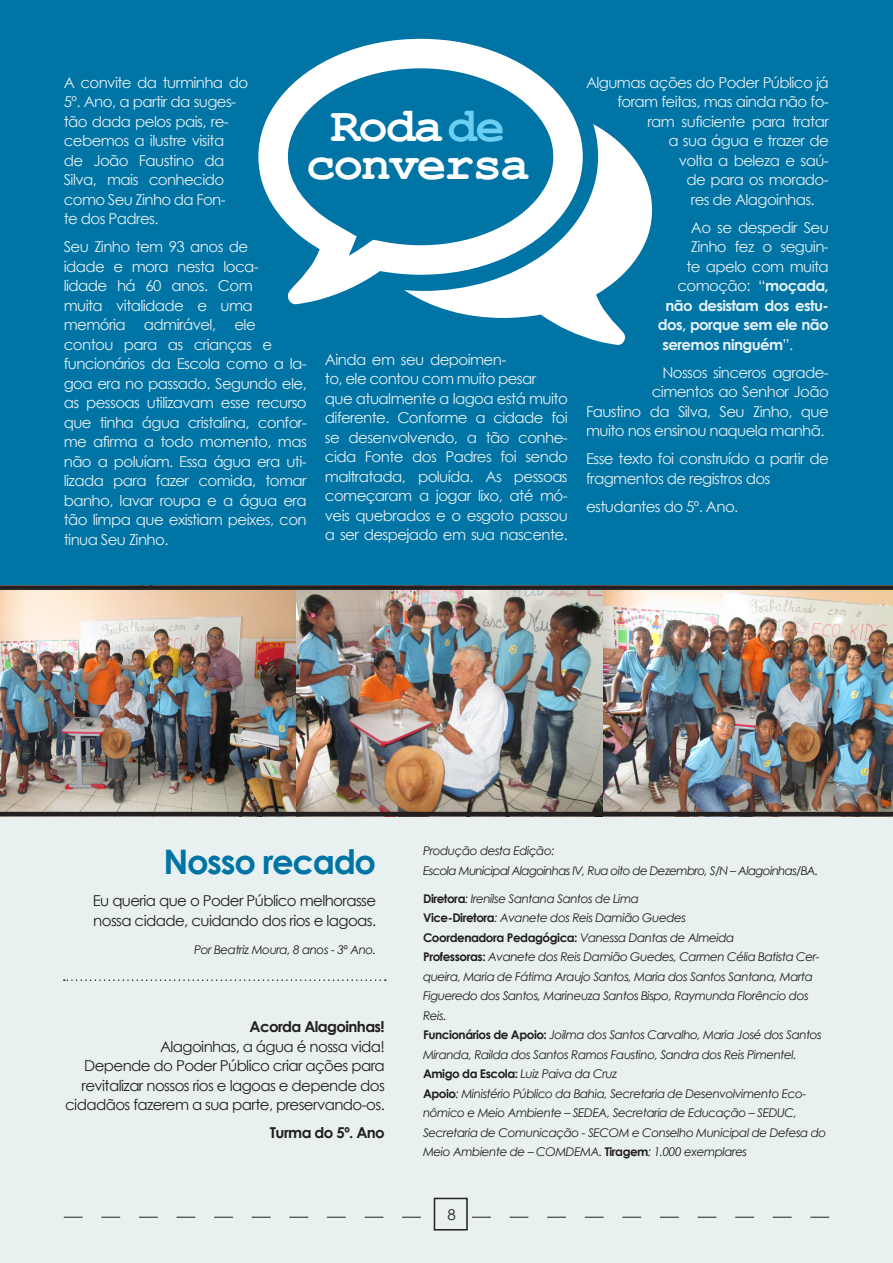
<style>
.page{position:relative;width:893px;height:1263px;background:#fff}
.page>*{position:absolute;margin:0;border:0;box-sizing:border-box;transform-origin:0 0}
.PARAGRAFOS{font:700 49.65px/38.5px "Courier New";letter-spacing:-.04em;color:#fff;text-align:center}
.PARAGRAFOS-2{font:700 33.75px "Century Gothic";letter-spacing:-.04em;color:#0074a4}
.t1{font:15px/19.5px "Century Gothic";letter-spacing:-.04em;color:#fff}
.PARAGRAFOS-3{font:15px/19.5px "Century Gothic";letter-spacing:-.04em;color:#231f20;text-align:right}
.t2{font:700 15px "Century Gothic";letter-spacing:-.04em;color:#fff}
.PARAGRAFOS-4{font:700 15px "Century Gothic";letter-spacing:-.04em;color:#231f20}
.ASS{font:italic 12px/19.5px "Century Gothic";letter-spacing:-.04em;color:#231f20}
.ASS-2{font:italic 12px/19.5px "Century Gothic";letter-spacing:-.06em;color:#231f20}
.s1{color:#6bcef3}
.s2{font-weight:700}
.s3{font-weight:400}
.s4{font-weight:700;font-style:normal}
</style>
<div class="page">
<div style="left:0;top:0;width:893px;height:816px;background:#0074a4"></div>
<div style="left:0;top:810px;width:893px;height:453px;background:#e8f1f0"></div>
<img style="left:0;top:585px;width:893px;height:231px">
<svg style="left:64px;top:979px;width:322px;height:2px"></svg>
<svg style="left:64px;top:1217px;width:357px;height:1px"></svg>
<svg style="left:472px;top:1217px;width:357px;height:1px"></svg>
<div style="left:434px;top:1198px;width:34px;height:32px;border:2px solid #231f20"></div>
<svg style="left:258px;top:39px;width:319px;height:265px"></svg>
<svg style="left:404px;top:124px;width:248px;height:221px"></svg>
<p class="t1" style="left:64px;top:72px;width:186px">A convite da turminha do<br>5º. Ano, a partir da suges&shy;tão dada pelos pais, re&shy;cebemos a ilustre visita<br>de João Faustino da<br>Silva, mais conhecido como Seu Zinho da Fon-<br>te dos Padres.</p>
<p class="t1" style="left:64px;top:237px;width:245px">Seu Zinho tem 93 anos de<br>idade e mora nesta loca-<br>lidade há 60 anos. Com<br>muita vitalidade e uma memória admirável, ele contou para as crianças e funcionários da Escola como a la&shy;goa era no passado. Segundo ele, as pessoas utilizavam esse recurso que tinha água cristalina, confor&shy;me afirma a todo momento, mas não a poluíam. Essa água era uti&shy;lizada para fazer comida, tomar banho, lavar roupa e a água era tão limpa que existiam peixes, con tinua Seu Zinho.</p>
<p class="PARAGRAFOS" style="left:306px;top:104px;width:226px">Roda <span class="s1">de </span>conversa</p>
<p class="t1" style="left:325px;top:349px;width:244px">Ainda em seu depoimen-<br>to, ele contou com muito pesar que atualmente a lagoa está muito diferente. Conforme a cidade foi se desenvolvendo, a tão conhe&shy;cida Fonte dos Padres foi sendo maltratada, poluída. As pessoas começaram a jogar lixo, até mó&shy;veis quebrados e o esgoto passou a ser despejado em sua nascente.</p>
<p class="t1" style="left:586px;top:72px;width:244px">Algumas ações do Poder Público já</p>
<p class="t1" style="left:617px;top:92px;width:213px">foram feitas, mas ainda não fo-</p>
<p class="t1" style="left:647px;top:111px;width:183px">ram suficiente para tratar</p>
<p class="t1" style="left:668px;top:131px;width:162px">a sua água e trazer de</p>
<p class="t1" style="left:679px;top:150px;width:151px">volta a beleza e saú-</p>
<p class="t1" style="left:686px;top:170px;width:144px">de para os morado-</p>
<p class="t1" style="left:691px;top:189px;width:125px">res de Alagoinhas.</p>
<p class="t1" style="left:691px;top:217px;width:140px">Ao se despedir Seu</p>
<p class="t1" style="left:691px;top:237px;width:139px">Zinho fez o seguin-</p>
<p class="t1" style="left:686px;top:256px;width:144px">te apelo com muita</p>
<p class="t1" style="left:677px;top:276px;width:153px">comoção: “<span class="s2">moçada,</span></p>
<p class="t2" style="left:665px;top:296px;width:165px">não desistam dos estu-</p>
<p class="t2" style="left:658px;top:315px;width:172px">dos, porque sem ele não</p>
<p class="t2" style="left:662px;top:335px;width:133px">seremos ninguém<span class="s3">”.</span></p>
<p class="t1" style="left:586px;top:362px;width:244px;text-align:right">Nossos sinceros agrade-<br>cimentos ao Senhor João<br>Faustino da Silva, Seu Zinho, que muito nos ensinou naquela manhã.</p>
<p class="t1" style="left:586px;top:449px;width:244px">Esse texto foi construído a partir de fragmentos de registros dos</p>
<p class="t1" style="left:586px;top:496px;width:154px">estudantes do 5º. Ano.</p>
<p class="PARAGRAFOS-2" style="left:163px;top:841px;width:214px">Nosso recado</p>
<p class="PARAGRAFOS-3" style="left:93px;top:891px;width:285px;text-align:left">Eu queria que o Poder Público melhorasse nossa cidade, cuidando dos rios e lagoas.</p>
<p class="ASS" style="left:194px;top:940px;width:184px">Por Beatriz Moura, 8 anos - 3º Ano.</p>
<p class="PARAGRAFOS-3" style="left:65px;top:1017px;width:321px"><span class="s2">Acorda Alagoinhas!<br></span>Alagoinhas, a água é nossa vida!<br>Depende do Poder Público criar ações para revitalizar nossos rios e lagoas e depende dos cidadãos fazerem a sua parte, preservando-os.</p>
<p class="PARAGRAFOS-4" style="left:270px;top:1123px;width:116px">Turma do 5º. Ano</p>
<p class="ASS-2" style="left:423px;top:841px;width:397px">Produção desta Edição:<br>Escola Municipal Alagoinhas IV, Rua oito de Dezembro, S/N – Alagoinhas/BA.</p>
<p class="ASS" style="left:423px;top:888px;width:405px"><span class="s4">Diretora</span>: Irenilse Santana Santos de Lima<br><span class="s4">Vice-Diretora</span>: Avanete dos Reis Damião Guedes<br><span class="s4">Coordenadora Pedagógica:</span> Vanessa Dantas de Almeida<br><span class="s4">Professoras:</span> Avanete dos Reis Damião Guedes, Carmen Célia Batista Cer&shy;queira, Maria de Fátima Araujo Santos, Maria dos Santos Santana, Marta Figueredo dos Santos, Marineuza Santos Bispo, Raymunda Florêncio dos Reis.<br><span class="s4">Funcionários de Apoio:</span> Joilma dos Santos Carvalho, Maria José dos Santos Miranda, Railda dos Santos Ramos Faustino, Sandra dos Reis Pimentel.<br><span class="s4">Amigo da Escola:</span> Luiz Paiva da Cruz<br><span class="s4">Apoio</span>: Ministério Público da Bahia, Secretaria de Desenvolvimento Eco&shy;nômico e Meio Ambiente – SEDEA, Secretaria de Educação – SEDUC, Secretaria de Comunicação - SECOM e Conselho Municipal de Defesa do Meio Ambiente de – COMDEMA. <span class="s4">Tiragem</span>: 1.000 exemplares</p>
<p class="PARAGRAFOS-3" style="left:447px;top:1204px;width:10px">8</p>
</div>
